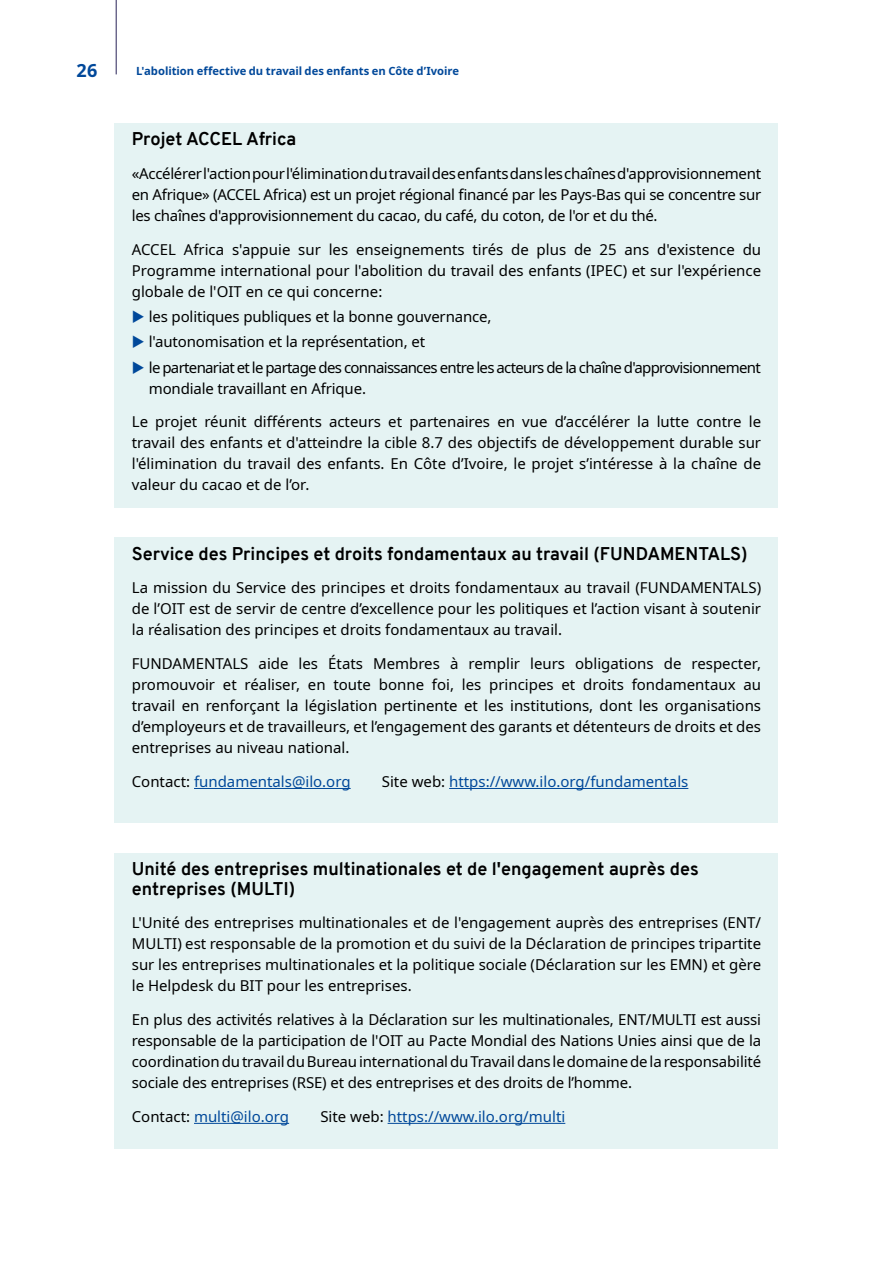
<style>
.page{position:relative;width:893px;height:1263px;background:#fff}
.page>*{position:absolute;margin:0;border:0;box-sizing:border-box;transform-origin:0 0}
.Table_Title_Black{font:700 18px/19.5px "Overpass";color:#000}
.t1{font:700 18px "Noto Sans";color:#00489a}
.Body_text{font:15px/21px "Noto Sans";letter-spacing:-.01em;color:#000;text-align:justify}
.Body_text-2{font:15px "Noto Sans";color:#00489a}
.Body_text-3{font:15px/21px "Noto Sans";letter-spacing:-.045em;color:#000}
.t2{font:700 11.25px "Noto Sans";letter-spacing:-.005em;color:#00489a}
.s1{color:#000}
</style>
<div class="page">
<hr style="left:116px;top:0;width:1px;height:74px;background:#292358">
<div style="left:115px;top:123px;width:663px;height:385px;background:#e5f3f3"></div>
<div style="left:115px;top:538px;width:663px;height:285px;background:#e5f3f3"></div>
<hr style="left:194px;top:788px;width:157px;height:1px;background:#00489a">
<hr style="left:449px;top:788px;width:239px;height:1px;background:#00489a">
<div style="left:115px;top:853px;width:663px;height:295px;background:#e5f3f3"></div>
<hr style="left:194px;top:1123px;width:95px;height:1px;background:#00489a">
<hr style="left:388px;top:1123px;width:177px;height:1px;background:#00489a">
<p class="t1" style="left:77px;top:57px;width:22px">26</p>
<p class="t2" style="left:136px;top:63px;width:324px">L'abolition effective du travail des enfants en Côte d’Ivoire</p>
<p class="Table_Title_Black" style="left:132px;top:129px;width:166px">Projet ACCEL Africa</p>
<p class="Body_text" style="left:132px;top:163px;width:631px">«Accélérer l'action pour l'élimination du travail des enfants dans les chaînes d'approvisionnement en Afrique» (ACCEL Africa) est un projet régional financé par les Pays-Bas qui se concentre sur les chaînes d'approvisionnement du cacao, du café, du coton, de l'or et du thé.</p>
<p class="Body_text" style="left:132px;top:239px;width:631px">ACCEL Africa s'appuie sur les enseignements tirés de plus de 25 ans d'existence du Programme international pour l'abolition du travail des enfants (IPEC) et sur l'expérience globale de l'OIT en ce qui concerne:</p>
<p class="Body_text" style="left:149px;top:306px;width:344px">les politiques publiques et la bonne gouvernance,</p>
<p class="Body_text" style="left:149px;top:332px;width:278px">l'autonomisation et la représentation, et</p>
<p class="Body_text-3" style="left:149px;top:357px;width:613px">le partenariat et le partage des connaissances entre les acteurs de la chaîne d'approvisionnement mondiale travaillant en Afrique.</p>
<p class="Body_text" style="left:132px;top:412px;width:631px">Le projet réunit différents acteurs et partenaires en vue d’accélérer la lutte contre le travail des enfants et d'atteindre la cible 8.7 des objectifs de développement durable sur l'élimination du travail des enfants. En Côte d’Ivoire, le projet s’intéresse à la chaîne de valeur du cacao et de l’or.</p>
<p class="Table_Title_Black" style="left:132px;top:544px;width:617px">Service des Principes et droits fondamentaux au travail (FUNDAMENTALS)</p>
<p class="Body_text" style="left:132px;top:578px;width:631px">La mission du Service des principes et droits fondamentaux au travail (FUNDAMENTALS) de l’OIT est de servir de centre d’excellence pour les politiques et l’action visant à soutenir la réalisation des principes et droits fondamentaux au travail.</p>
<p class="Body_text" style="left:132px;top:654px;width:631px">FUNDAMENTALS aide les États Membres à remplir leurs obligations de respecter, promouvoir et réaliser, en toute bonne foi, les principes et droits fondamentaux au travail en renforçant la législation pertinente et les institutions, dont les organisations d’employeurs et de travailleurs, et l’engagement des garants et détenteurs de droits et des entreprises au niveau national.</p>
<p class="Body_text-2" style="left:132px;top:771px;width:220px"><span class="s1">Contact:</span> fundamentals@ilo.org</p>
<p class="Body_text-2" style="left:382px;top:771px;width:308px"><span class="s1">Site web:</span> https://www.ilo.org/fundamentals</p>
<p class="Table_Title_Black" style="left:132px;top:859px;width:568px">Unité des entreprises multinationales et de l'engagement auprès des entreprises (MULTI)</p>
<p class="Body_text" style="left:132px;top:913px;width:631px">L'Unité des entreprises multinationales et de l'engagement auprès des entreprises (ENT/ MULTI) est responsable de la promotion et du suivi de la Déclaration de principes tripartite sur les entreprises multinationales et la politique sociale (Déclaration sur les EMN) et gère le Helpdesk du BIT pour les entreprises.</p>
<p class="Body_text" style="left:132px;top:1009px;width:631px">En plus des activités relatives à la Déclaration sur les multinationales, ENT/MULTI est aussi responsable de la participation de l'OIT au Pacte Mondial des Nations Unies ainsi que de la coordination du travail du Bureau international du Travail dans le domaine de la responsabilité sociale des entreprises (RSE) et des entreprises et des droits de l’homme.</p>
<p class="Body_text-2" style="left:132px;top:1106px;width:159px"><span class="s1">Contact:</span> multi@ilo.org</p>
<p class="Body_text-2" style="left:320px;top:1106px;width:246px"><span class="s1">Site web:</span> https://www.ilo.org/multi</p>
</div>
